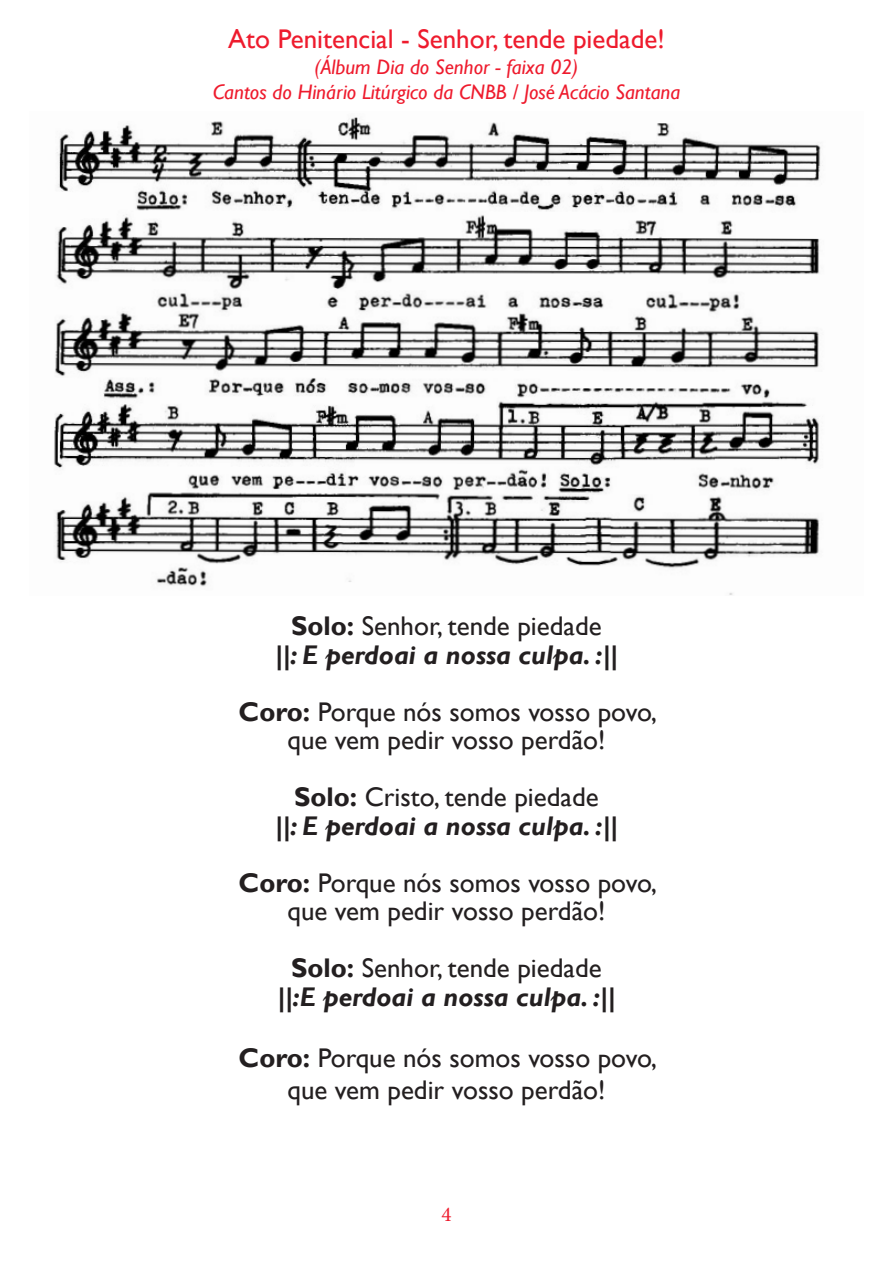
<style>
.page{position:relative;width:893px;height:1263px;background:#fff}
.page>*{position:absolute;margin:0;border:0;box-sizing:border-box;transform-origin:0 0}
.com_grep{font:27px/28.5px "Gill Sans";color:#231f20;text-align:center}
.com_grep-2{font:italic 700 27px/28.5px "Gill Sans";color:#231f20;text-align:center}
.NOME_DA_MÚSICA{font:27px "Gill Sans";color:#ee1b2d}
.itálico{font:italic 21px "Gill Sans";color:#ee1b2d}
.NOME_DA_MÚSICA-2{font:italic 21px "Gill Sans";color:#ee1b2d}
.t1{font:21px "Minion Pro";color:#ee1b2d}
.s1{font-style:normal}
.s2{font-weight:400;font-style:normal}
.s3{font-weight:700}
</style>
<div class="page">
<img style="left:54px;top:117px;width:767px;height:478px">
<p class="NOME_DA_MÚSICA" style="left:228px;top:24px;width:438px">Ato Penitencial - Senhor, tende piedade!</p>
<p class="NOME_DA_MÚSICA-2" style="left:315px;top:54px;width:265px">(Álbum Dia do Senhor - faixa 02)</p>
<p class="itálico" style="left:213px;top:79px;width:469px">Cantos do Hinário Litúrgico da CNBB / José Acácio Santana</p>
<p class="com_grep-2" style="left:275px;top:613px;width:344px"><span class="s1">Solo:</span> <span class="s2">Senhor, tende piedade<br></span>||: E perdoai a nossa culpa. :||</p>
<p class="com_grep" style="left:239px;top:698px;width:420px"><span class="s3">Coro:</span> Porque nós somos vosso povo, que vem pedir vosso perdão!</p>
<p class="com_grep-2" style="left:275px;top:784px;width:344px"><span class="s1">Solo:</span> <span class="s2">Cristo, tende piedade<br></span>||: E perdoai a nossa culpa. :||</p>
<p class="com_grep" style="left:239px;top:869px;width:420px"><span class="s3">Coro:</span> Porque nós somos vosso povo, que vem pedir vosso perdão!</p>
<p class="com_grep-2" style="left:278px;top:955px;width:339px"><span class="s1">Solo:</span> <span class="s2">Senhor, tende piedade </span>||:E perdoai a nossa culpa. :||</p>
<p class="com_grep" style="left:239px;top:1042px;width:420px;line-height:32.4px"><span class="s3">Coro:</span> Porque nós somos vosso povo, que vem pedir vosso perdão!</p>
<p class="t1" style="left:441px;top:1200px;width:12px">4</p>
</div>
